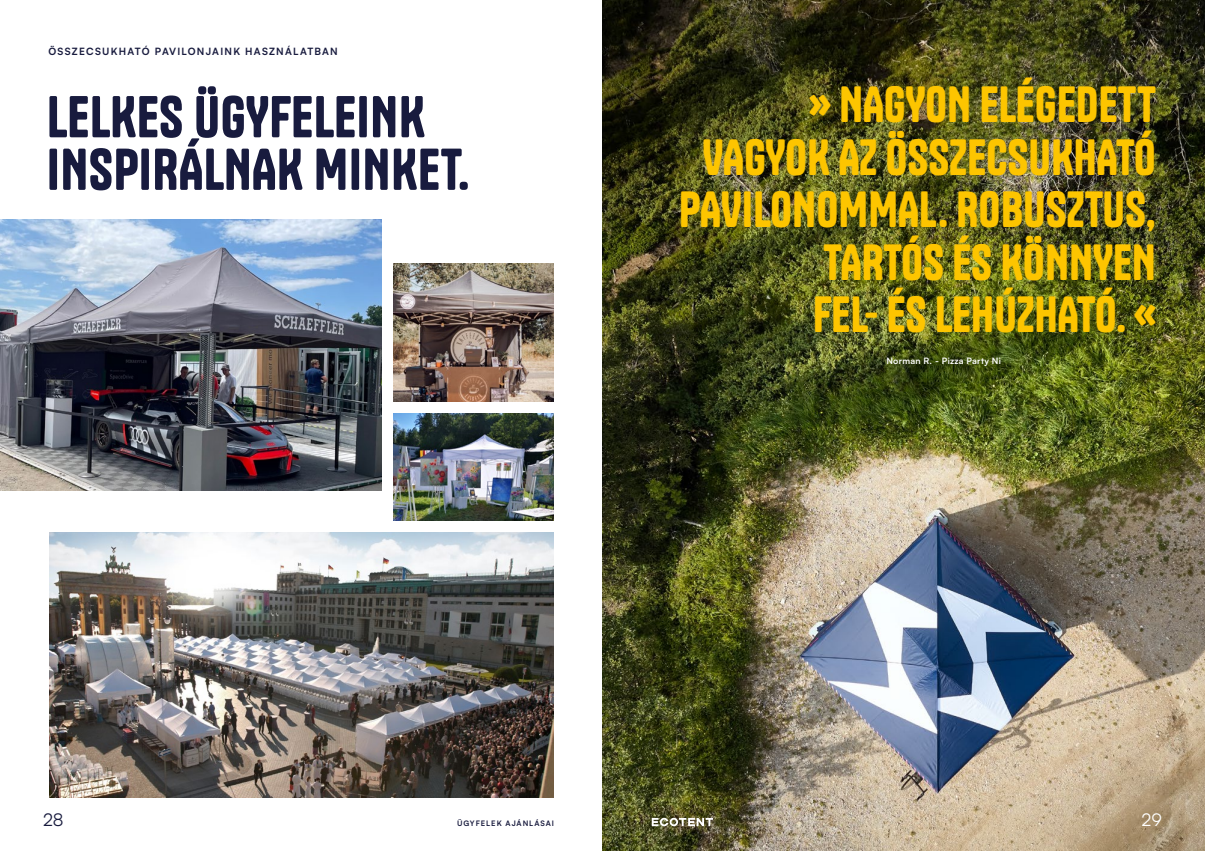
<style>
.page{position:relative;width:1205px;height:851px;background:#fff}
.page>*{position:absolute;margin:0;border:0;box-sizing:border-box;transform-origin:0 0}
.t1{font:55px/52.5px "Tanker";letter-spacing:.015em;color:#181b3e}
.t2{font:47.5px/52.5px "Tanker";letter-spacing:.005em;color:#fdc500;text-align:right}
.t3{font:17.5px "Satoshi";color:#181b3e}
.t4{font:17.5px "Satoshi";color:#fff}
.t5{font:700 10px "Satoshi";letter-spacing:.125em;color:#181b3e}
.t6{font:700 8.75px "Satoshi";letter-spacing:.03em;color:#fff}
.t7{font:700 7.5px "Satoshi";letter-spacing:.125em;color:#181b3e}
</style>
<div class="page">
<img style="left:602px;top:0;width:603px;height:850px">
<svg style="left:652px;top:817px;width:62px;height:9px"></svg>
<img style="left:49px;top:532px;width:504px;height:265px">
<img style="left:393px;top:413px;width:160px;height:107px">
<img style="left:393px;top:263px;width:160px;height:138px">
<img style="left:0;top:220px;width:381px;height:270px">
<p class="t5" style="left:48px;top:44px;width:291px">ÖSSZECSUKHATÓ PAVILONJAINK HASZNÁLATBAN</p>
<p class="t1" style="left:47px;top:91px;width:423px">LELKES ÜGYFELEINK<br>INSPIRÁLNAK MINKET.</p>
<p class="t2" style="left:679px;top:78px;width:478px">» NAGYON ELÉGEDETT<br>VAGYOK AZ ÖSSZECSUKHATÓ<br>PAVILONOMMAL. ROBUSZTUS,<br>TARTÓS ÉS KÖNNYEN<br>FEL- ÉS LEHÚZHATÓ. «</p>
<p class="t6" style="left:886px;top:354px;width:116px">Norman R. - Pizza Party Ni</p>
<p class="t3" style="left:43px;top:808px;width:22px">28</p>
<p class="t7" style="left:457px;top:818px;width:98px">ÜGYFELEK AJÁNLÁSAI</p>
<p class="t4" style="left:1141px;top:808px;width:22px">29</p>
</div>
